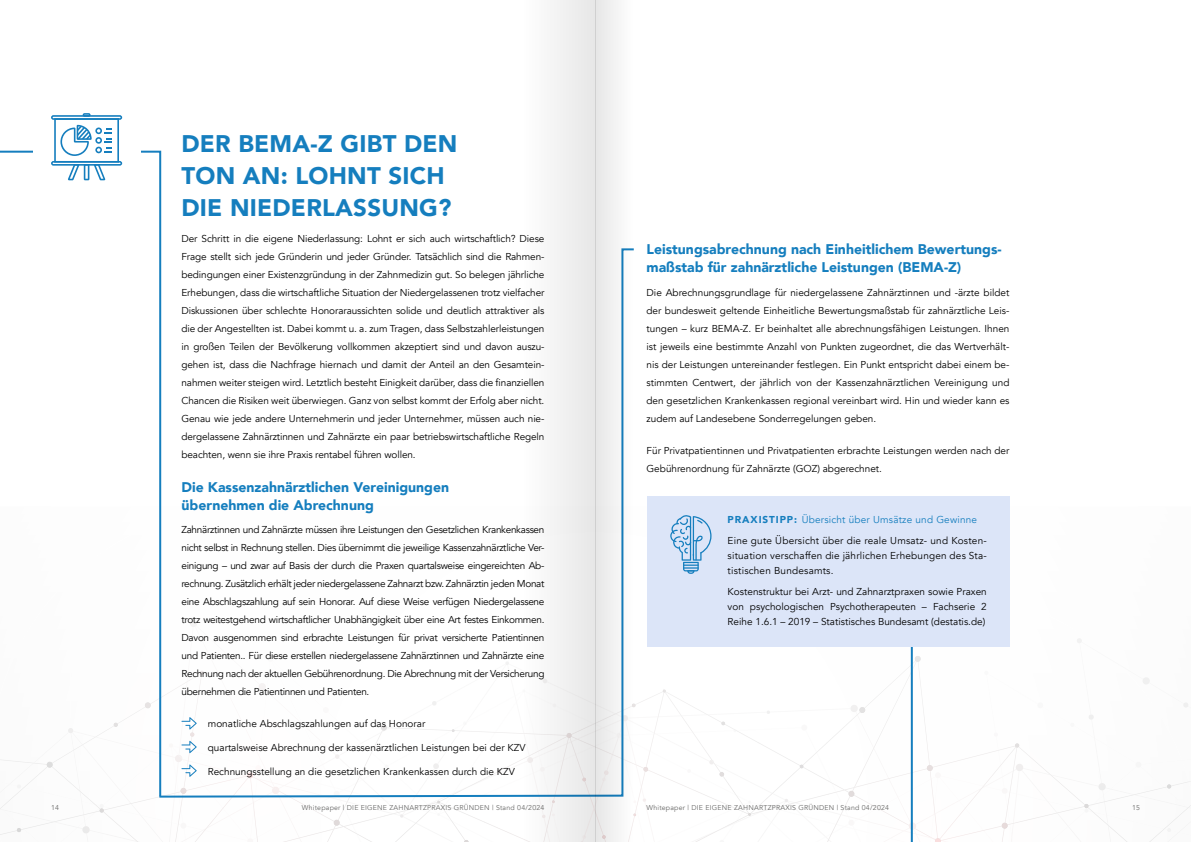
<style>
.page{position:relative;width:1191px;height:842px;background:#fff}
.page>*{position:absolute;margin:0;border:0;box-sizing:border-box;transform-origin:0 0}
.t1{font:900 24px/32px "Avenir";letter-spacing:.01em;color:#157ebe}
.t2{font:900 14px/18px "Avenir";color:#157ebe}
.t3{font:10px/18px "Avenir";color:#000;text-align:justify}
.t4{font:10px/20.7px "Avenir";letter-spacing:.02em;color:#000}
.t5{font:7px "Avenir";letter-spacing:.03em;color:#686867}
.s1{font-weight:900;color:#157ebe}
.s2{color:#157ebe}
</style>
<div class="page">
<svg style="left:0;top:798px;width:335px;height:44px"></svg>
<svg style="left:100px;top:804px;width:4px;height:9px"></svg>
<svg style="left:17px;top:828px;width:4px;height:4px"></svg>
<img style="left:1009px;top:599px;width:1px;height:43px">
<img style="left:841px;top:642px;width:169px;height:19px">
<svg style="left:1077px;top:638px;width:5px;height:5px"></svg>
<svg style="left:841px;top:661px;width:336px;height:181px"></svg>
<svg style="left:914px;top:656px;width:7px;height:6px"></svg>
<svg style="left:932px;top:838px;width:9px;height:4px"></svg>
<svg style="left:1001px;top:823px;width:11px;height:17px"></svg>
<svg style="left:927px;top:765px;width:14px;height:13px"></svg>
<svg style="left:850px;top:705px;width:15px;height:10px"></svg>
<svg style="left:1015px;top:743px;width:4px;height:5px"></svg>
<svg style="left:1084px;top:804px;width:4px;height:9px"></svg>
<svg style="left:1118px;top:664px;width:73px;height:154px"></svg>
<svg style="left:334px;top:820px;width:6px;height:6px"></svg>
<svg style="left:853px;top:814px;width:1px;height:12px"></svg>
<img style="left:841px;top:730px;width:12px;height:50px">
<img style="left:725px;top:724px;width:35px;height:19px">
<img style="left:826px;top:729px;width:15px;height:14px">
<img style="left:728px;top:783px;width:26px;height:43px">
<img style="left:828px;top:780px;width:25px;height:62px">
<svg style="left:827px;top:839px;width:12px;height:3px"></svg>
<svg style="left:848px;top:791px;width:6px;height:6px"></svg>
<svg style="left:799px;top:765px;width:4px;height:3px"></svg>
<svg style="left:497px;top:689px;width:228px;height:153px"></svg>
<svg style="left:157px;top:620px;width:479px;height:179px"></svg>
<svg style="left:0;top:150px;width:162px;height:648px"></svg>
<div style="left:33px;top:116px;width:107px;height:51px;background:#fff"></div>
<svg style="left:51px;top:113px;width:71px;height:67px"></svg>
<svg style="left:160px;top:717px;width:37px;height:65px"></svg>
<hr style="left:910px;top:597px;width:2px;height:245px;background:#157ebe">
<div style="left:646px;top:496px;width:363px;height:150px;background:#dce5f8"></div>
<svg style="left:670px;top:515px;width:41px;height:59px"></svg>
<svg style="left:595px;top:0;width:39px;height:842px;fill:#f1f1f1"></svg>
<div style="left:520px;top:0;width:75px;height:842px;background:#f3f3f3"></div>
<h1 class="t1" style="left:181px;top:127px;width:277px">DER BEMA-Z GIBT DEN<br>TON AN: LOHNT SICH<br>DIE NIEDERLASSUNG?</h1>
<p class="t3" style="left:181px;top:230px;width:364px">Der Schritt in die eigene Niederlassung: Lohnt er sich auch wirtschaftlich? Diese Frage stellt sich jede Gründerin und jeder Gründer. Tatsächlich sind die Rahmen&shy;bedingungen einer Existenzgründung in der Zahnmedizin gut. So belegen jährliche Erhebungen, dass die wirtschaftliche Situation der Niedergelassenen trotz vielfacher Diskussionen über schlechte Honoraraussichten solide und deutlich attraktiver als die der Angestellten ist. Dabei kommt u. a. zum Tragen, dass Selbstzahlerleistungen in großen Teilen der Bevölkerung vollkommen akzeptiert sind und davon auszu&shy;gehen ist, dass die Nachfrage hiernach und damit der Anteil an den Gesamtein&shy;nahmen weiter steigen wird. Letztlich besteht Einigkeit darüber, dass die finanziellen Chancen die Risiken weit überwiegen. Ganz von selbst kommt der Erfolg aber nicht.<br>Genau wie jede andere Unternehmerin und jeder Unternehmer, müssen auch nie&shy;dergelassene Zahnärztinnen und Zahnärzte ein paar betriebswirtschaftliche Regeln beachten, wenn sie ihre Praxis rentabel führen wollen.</p>
<h2 class="t2" style="left:181px;top:477px;width:269px">Die Kassenzahnärztlichen Vereinigungen übernehmen die Abrechnung</h2>
<p class="t3" style="left:181px;top:521px;width:364px">Zahnärztinnen und Zahnärzte müssen ihre Leistungen den Gesetzlichen Krankenkassen nicht selbst in Rechnung stellen. Dies übernimmt die jeweilige Kassenzahnärztliche Ver&shy;einigung – und zwar auf Basis der durch die Praxen quartalsweise eingereichten Ab&shy;rechnung. Zusätzlich erhält jeder niedergelassene Zahnarzt bzw. Zahnärztin jeden Monat eine Abschlagszahlung auf sein Honorar. Auf diese Weise verfügen Niedergelassene trotz weitestgehend wirtschaftlicher Unabhängigkeit über eine Art festes Einkommen.<br>Davon ausgenommen sind erbrachte Leistungen für privat versicherte Patientinnen und Patienten.. Für diese erstellen niedergelassene Zahnärztinnen und Zahnärzte eine Rechnung nach der aktuellen Gebührenordnung. Die Abrechnung mit der Versicherung übernehmen die Patientinnen und Patienten.</p>
<p class="t3" style="left:208px;top:715px;width:219px">monatliche Abschlagszahlungen auf das Honorar</p>
<p class="t3" style="left:208px;top:739px;width:319px">quartalsweise Abrechnung der kassenärztlichen Leistungen bei der KZV</p>
<p class="t3" style="left:208px;top:762px;width:308px">Rechnungsstellung an die gesetzlichen Krankenkassen durch die KZV</p>
<h2 class="t2" style="left:646px;top:240px;width:356px">Leistungsabrechnung nach Einheitlichem Bewertungs&shy;maßstab für zahnärztliche Leistungen (BEMA-Z)</h2>
<p class="t3" style="left:646px;top:284px;width:364px">Die Abrechnungsgrundlage für niedergelassene Zahnärztinnen und -ärzte bildet der bundesweit geltende Einheitliche Bewertungsmaßstab für zahnärztliche Leis&shy;tungen – kurz BEMA-Z. Er beinhaltet alle abrechnungsfähigen Leistungen. Ihnen ist jeweils eine bestimmte Anzahl von Punkten zugeordnet, die das Wertverhält&shy;nis der Leistungen untereinander festlegen. Ein Punkt entspricht dabei einem be&shy;stimmten Centwert, der jährlich von der Kassenzahnärztlichen Vereinigung und den gesetzlichen Krankenkassen regional vereinbart wird. Hin und wieder kann es zudem auf Landesebene Sonderregelungen geben.</p>
<p class="t3" style="left:646px;top:442px;width:364px">Für Privatpatientinnen und Privatpatienten erbrachte Leistungen werden nach der<br>Gebührenordnung für Zahnärzte (GOZ) abgerechnet.</p>
<p class="t4" style="left:727px;top:510px;width:261px"><span class="s1">PRAXISTIPP:</span> <span class="s2">Übersicht über Umsätze und Gewinne<br></span>Eine gute Übersicht über die reale Umsatz- und Kosten-</p>
<p class="t4" style="left:727px;top:548px;width:261px;line-height:15px">situation verschaffen die jährlichen Erhebungen des Sta&shy;tistischen Bundesamts.</p>
<p class="t3" style="left:727px;top:584px;width:261px;line-height:15px">Kostenstruktur bei Arzt- und Zahnarztpraxen sowie Praxen von psychologischen Psychotherapeuten – Fachserie 2<br>Reihe 1.6.1 – 2019 – Statistisches Bundesamt (destatis.de)</p>
<p class="t5" style="left:51px;top:803px;width:9px">14</p>
<p class="t5" style="left:302px;top:803px;width:244px">Whitepaper | DIE EIGENE ZAHNARTZPRAXIS GRÜNDEN | Stand 04/2024</p>
<p class="t5" style="left:646px;top:803px;width:244px">Whitepaper | DIE EIGENE ZAHNARTZPRAXIS GRÜNDEN | Stand 04/2024</p>
<p class="t5" style="left:1132px;top:803px;width:9px">15</p>
</div>
